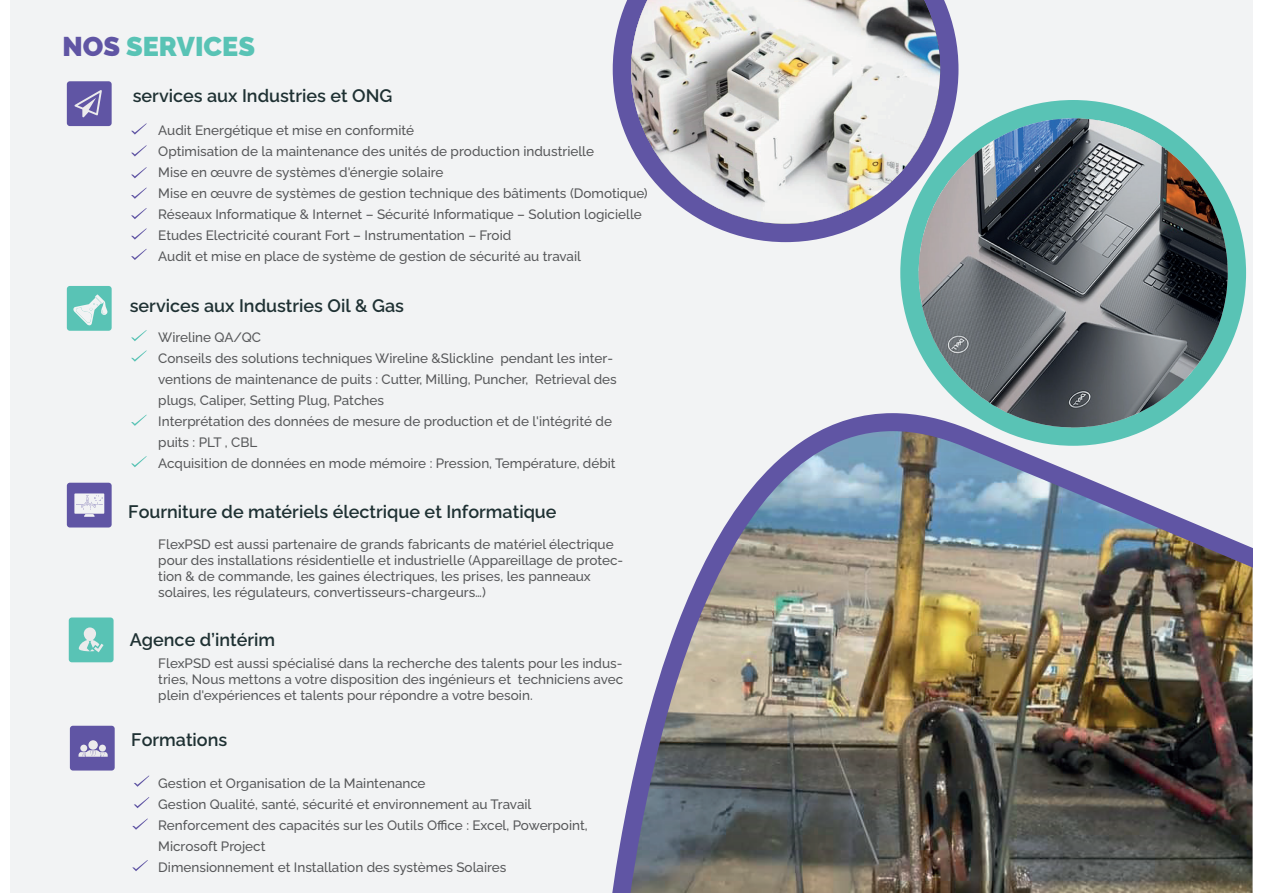
<style>
.page{position:relative;width:1263px;height:893px;background:#fff}
.page>*{position:absolute;margin:0;border:0;box-sizing:border-box;transform-origin:0 0}
.t1{font:900 27px "Raleway";color:#59c3b5}
.t2{font:600 18px "Raleway";color:#1f3133}
.t3{font:500 13.5px/21px "Raleway";color:#57585a}
.s1{color:#6055a4}
</style>
<div class="page">
<div style="left:10px;top:0;width:1242px;height:893px;background:#f2f3f4"></div>
<img style="left:612px;top:413px;width:640px;height:480px">
<div style="left:900px;top:100px;width:346px;height:346px;background:#59c3b5;border-radius:50%"></div>
<img style="left:919px;top:118px;width:309px;height:309px;border-radius:155px">
<svg style="left:613px;top:0;width:345px;height:242px"></svg>
<img style="left:631px;top:0;width:309px;height:224px">
<div style="left:67px;top:81px;width:45px;height:45px;background:#6055a4;border-radius:3px"></div>
<svg style="left:75px;top:90px;width:27px;height:27px"></svg>
<div style="left:67px;top:286px;width:45px;height:45px;background:#59c3b5;border-radius:3px"></div>
<div style="left:67px;top:483px;width:45px;height:44px;background:#6055a4;border-radius:3px"></div>
<div style="left:69px;top:617px;width:45px;height:45px;background:#59c3b5;border-radius:3px"></div>
<svg style="left:79px;top:627px;width:25px;height:25px"></svg>
<div style="left:70px;top:726px;width:45px;height:44px;background:#6055a4;border-radius:3px"></div>
<svg style="left:131px;top:123px;width:16px;height:12px"></svg>
<svg style="left:131px;top:145px;width:16px;height:11px"></svg>
<svg style="left:131px;top:167px;width:16px;height:11px"></svg>
<svg style="left:131px;top:187px;width:16px;height:12px"></svg>
<svg style="left:131px;top:208px;width:16px;height:11px"></svg>
<svg style="left:131px;top:228px;width:16px;height:12px"></svg>
<svg style="left:131px;top:249px;width:16px;height:11px"></svg>
<svg style="left:131px;top:330px;width:16px;height:11px"></svg>
<svg style="left:131px;top:350px;width:16px;height:12px"></svg>
<svg style="left:131px;top:415px;width:16px;height:11px"></svg>
<svg style="left:131px;top:456px;width:16px;height:11px"></svg>
<svg style="left:73px;top:294px;width:34px;height:32px"></svg>
<svg style="left:74px;top:493px;width:30px;height:24px"></svg>
<div style="left:99px;top:745px;width:7px;height:7px;background:#ebebec;border-radius:50%"></div>
<div style="left:80px;top:745px;width:7px;height:7px;background:#ebebec;border-radius:50%"></div>
<div style="left:88px;top:740px;width:10px;height:10px;background:#ebebec;border-radius:50%"></div>
<svg style="left:79px;top:750px;width:29px;height:7px"></svg>
<svg style="left:134px;top:775px;width:15px;height:12px"></svg>
<svg style="left:134px;top:797px;width:15px;height:11px"></svg>
<svg style="left:132px;top:818px;width:16px;height:12px"></svg>
<svg style="left:132px;top:860px;width:16px;height:11px"></svg>
<p class="t1" style="left:62px;top:25px;width:194px"><span class="s1">NOS</span> SERVICES</p>
<p class="t2" style="left:133px;top:82px;width:261px">services aux Industries et ONG</p>
<p class="t3" style="left:158px;top:118px;width:491px">Audit Energétique et mise en conformité<br>Optimisation de la maintenance des unités de production industrielle<br>Mise en œuvre de systèmes d'énergie solaire<br>Mise en œuvre de systèmes de gestion technique des bâtiments (Domotique)<br>Réseaux Informatique &amp; Internet – Sécurité Informatique – Solution logicielle Etudes Electricité courant Fort – Instrumentation – Froid<br>Audit et mise en place de système de gestion de sécurité au travail</p>
<p class="t2" style="left:130px;top:292px;width:276px">services aux Industries Oil &amp; Gas</p>
<p class="t3" style="left:158px;top:325px;width:460px">Wireline QA/QC<br>Conseils des solutions techniques Wireline &amp;Slickline pendant les inter&shy;ventions de maintenance de puits : Cutter, Milling, Puncher, Retrieval des plugs, Caliper, Setting Plug, Patches<br>Interprétation des données de mesure de production et de l'intégrité de puits : PLT , CBL<br>Acquisition de données en mode mémoire : Pression, Température, débit</p>
<p class="t2" style="left:128px;top:497px;width:430px">Fourniture de matériels électrique et Informatique</p>
<p class="t3" style="left:158px;top:534px;width:466px;line-height:16.2px">FlexPSD est aussi partenaire de grands fabricants de matériel électrique pour des installations résidentielle et industrielle (Appareillage de protec&shy;tion &amp; de commande, les gaines électriques, les prises, les panneaux solaires, les régulateurs, convertisseurs-chargeurs…)</p>
<p class="t2" style="left:130px;top:625px;width:147px">Agence d’intérim</p>
<p class="t3" style="left:158px;top:654px;width:466px;line-height:16.2px;text-align:justify">FlexPSD est aussi spécialisé dans la recherche des talents pour les indus&shy;tries, Nous mettons a votre disposition des ingénieurs et techniciens avec plein d'expériences et talents pour répondre a votre besoin.</p>
<p class="t2" style="left:131px;top:725px;width:98px">Formations</p>
<p class="t3" style="left:158px;top:771px;width:431px">Gestion et Organisation de la Maintenance<br>Gestion Qualité, santé, sécurité et environnement au Travail Renforcement des capacités sur les Outils Office : Excel, Powerpoint, Microsoft Project<br>Dimensionnement et Installation des systèmes Solaires</p>
</div>
